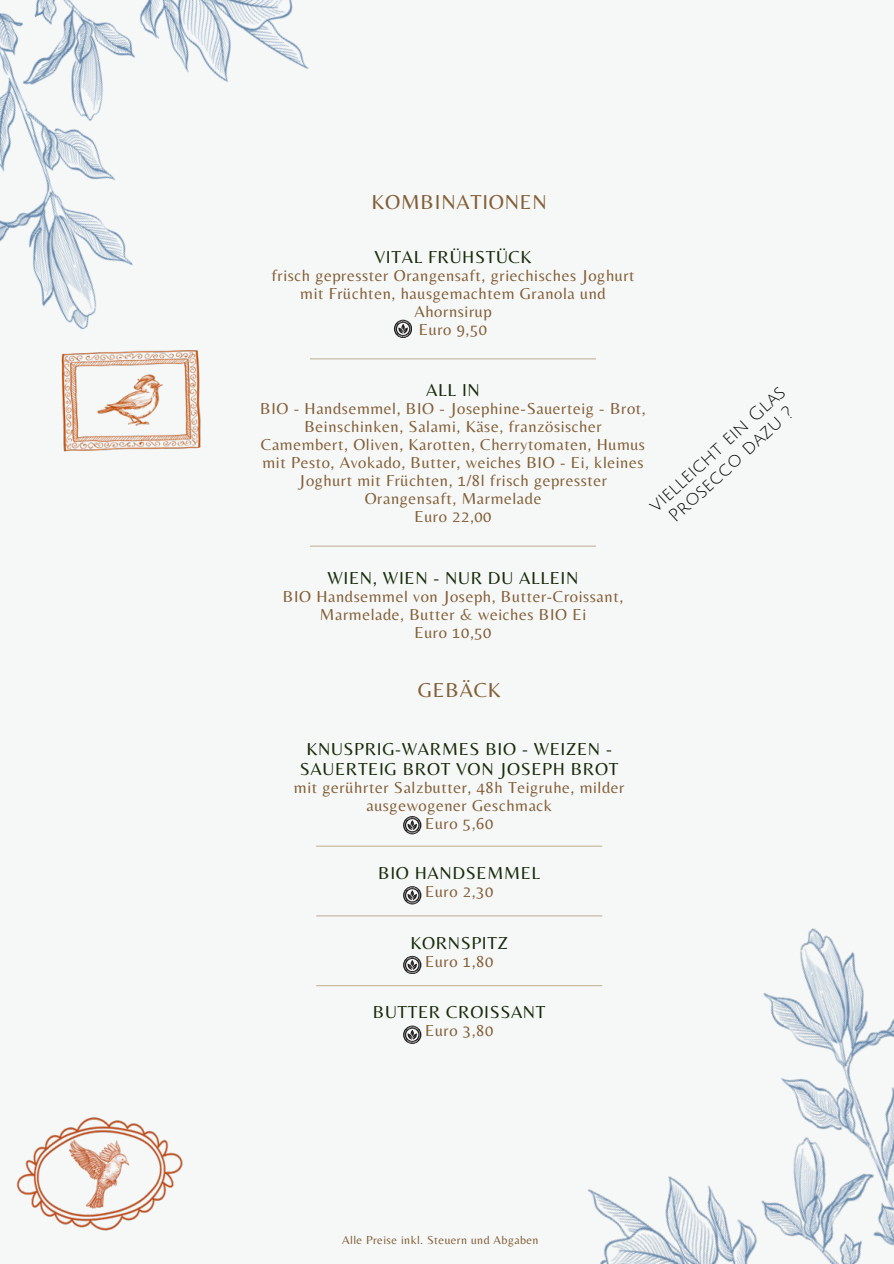
<style>
.page{position:relative;width:894px;height:1264px;background:#fff}
.page>*{position:absolute;margin:0;border:0;box-sizing:border-box;transform-origin:0 0}
.t1{font:21px "Belleza";letter-spacing:.035em;color:#835f37}
.t2{font:18px/20.2px "Belleza";letter-spacing:.035em;color:#1b2c0c;text-align:center}
.t3{font:18px/20.2px "Julius Sans One";color:#000;text-align:center}
.t4{font:16.5px/18px "Belleza";letter-spacing:.035em;color:#835f37;text-align:center}
.t5{font:12px "Belleza";letter-spacing:.035em;color:#835f37}
</style>
<div class="page">
<div style="left:0;top:0;width:893px;height:1263px;background:#f6f8f8"></div>
<img style="left:0;top:0;width:403px;height:360px">
<img style="left:492px;top:915px;width:401px;height:348px">
<img style="left:50px;top:344px;width:163px;height:108px">
<img style="left:16px;top:1117px;width:167px;height:114px">
<hr style="left:310px;top:545px;width:286px;height:1px;background:#c2b59b">
<hr style="left:316px;top:845px;width:286px;height:1px;background:#c2b59b">
<hr style="left:316px;top:915px;width:286px;height:1px;background:#c2b59b">
<hr style="left:316px;top:985px;width:286px;height:1px;background:#c2b59b">
<hr style="left:310px;top:358px;width:286px;height:1px;background:#c2b59b">
<svg style="left:394px;top:320px;width:18px;height:18px"></svg>
<svg style="left:403px;top:816px;width:18px;height:18px"></svg>
<svg style="left:403px;top:886px;width:18px;height:18px"></svg>
<svg style="left:403px;top:955px;width:18px;height:18px"></svg>
<svg style="left:403px;top:1025px;width:18px;height:18px"></svg>
<p class="t1" style="left:371px;top:189px;width:177px">KOMBINATIONEN</p>
<p class="t2" style="left:374px;top:246px;width:158px">VITAL FRÜHSTÜCK</p>
<p class="t4" style="left:271px;top:266px;width:364px">frisch gepresster Orangensaft, griechisches Joghurt mit Früchten, hausgemachtem Granola und<br>Ahornsirup<br>Euro 9,50</p>
<p class="t2" style="left:426px;top:380px;width:55px">ALL IN</p>
<p class="t4" style="left:260px;top:399px;width:387px">BIO - Handsemmel, BIO - Josephine-Sauerteig - Brot, Beinschinken, Salami, Käse, französischer Camembert, Oliven, Karotten, Cherrytomaten, Humus mit Pesto, Avokado, Butter, weiches BIO - Ei, kleines Joghurt mit Früchten, 1/8l frisch gepresster Orangensaft, Marmelade<br>Euro 22,00</p>
<p class="t3" style="left:645px;top:500px;width:178px;rotate:-42deg">vielleicht ein Glas<br>Prosecco dazu ?</p>
<p class="t2" style="left:327px;top:567px;width:252px">WIEN, WIEN - NUR DU ALLEIN</p>
<p class="t4" style="left:283px;top:586px;width:342px">BIO Handsemmel von Joseph, Butter-Croissant,<br>Marmelade, Butter &amp; weiches BIO Ei<br>Euro 10,50</p>
<p class="t1" style="left:418px;top:678px;width:84px">GEBÄCK</p>
<p class="t2" style="left:300px;top:738px;width:320px">KNUSPRIG-WARMES BIO - WEIZEN -<br>SAUERTEIG BROT VON JOSEPH BROT</p>
<p class="t4" style="left:294px;top:778px;width:332px">mit gerührter Salzbutter, 48h Teigruhe, milder ausgewogener Geschmack<br>Euro 5,60</p>
<p class="t2" style="left:378px;top:862px;width:164px">BIO HANDSEMMEL</p>
<p class="t4" style="left:425px;top:882px;width:70px">Euro 2,30</p>
<p class="t2" style="left:410px;top:932px;width:99px">KORNSPITZ</p>
<p class="t4" style="left:425px;top:951px;width:70px">Euro 1,80</p>
<p class="t2" style="left:373px;top:1001px;width:174px">BUTTER CROISSANT</p>
<p class="t4" style="left:425px;top:1021px;width:70px">Euro 3,80</p>
<p class="t5" style="left:342px;top:1232px;width:198px">Alle Preise inkl. Steuern und Abgaben</p>
</div>
